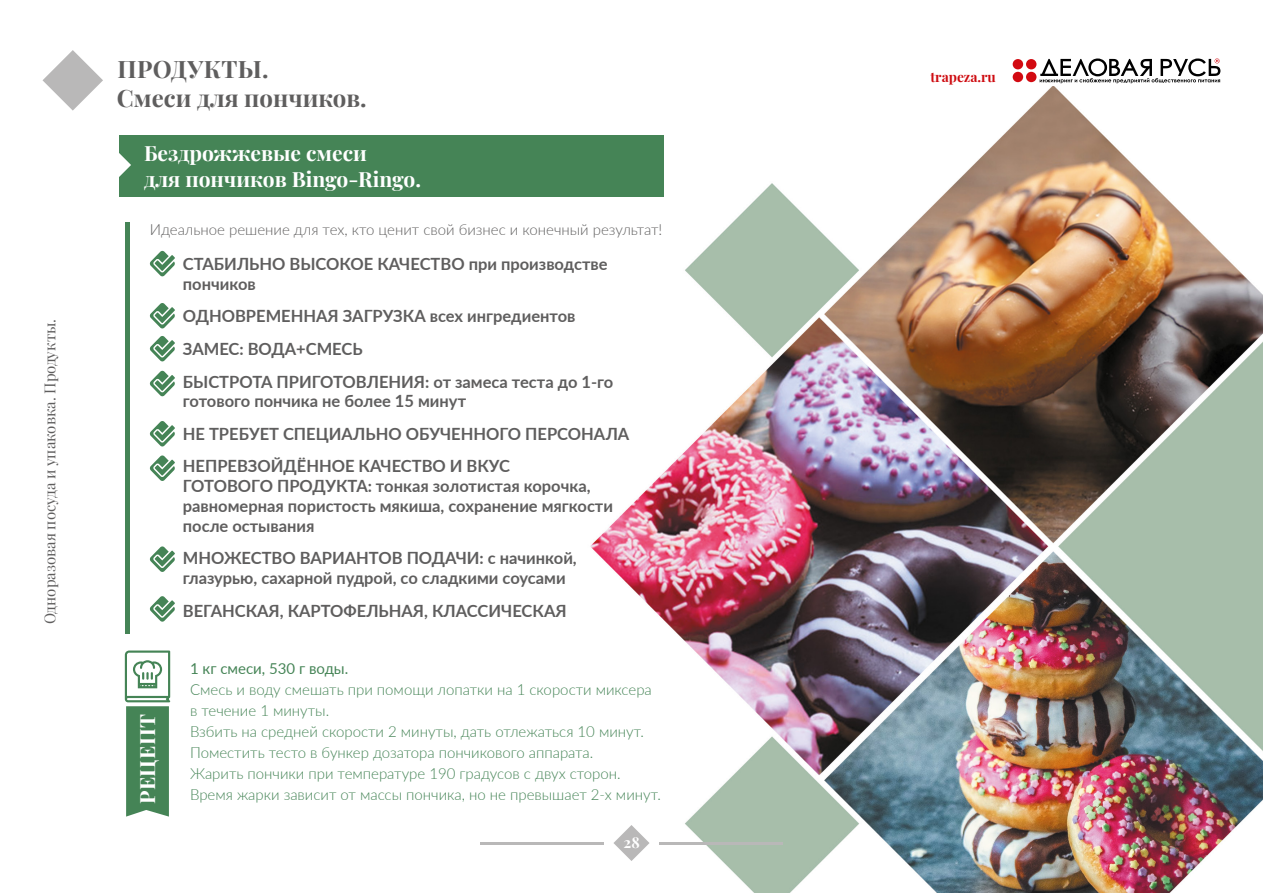
<style>
.page{position:relative;width:1263px;height:893px;background:#fff}
.page>*{position:absolute;margin:0;border:0;box-sizing:border-box;transform-origin:0 0}
.t1{font:700 24px "Playfair Display";color:#5f5e5e}
.t2{font:700 24px "Playfair Display";letter-spacing:.02em;color:#5f5e5e}
.t3{font:700 21px/25.2px "Playfair Display";color:#fff}
.t4{font:700 16.5px/19.8px "Lato";color:#5f5e5e}
.t5{font:300 15px/21px "Lato";color:#458456}
.t6{font:300 15px "Lato";color:#5f5e5e}
.t7{font:15px "Playfair Display";color:#5f5e5e}
.t8{font:15px "Lato";color:#458456}
.t9{font:700 15px "Playfair Display";color:#fff}
.t10{font:700 13.65px "Playfair Display";color:#ce0b10}
</style>
<div class="page">
<svg style="left:43px;top:50px;width:60px;height:61px"></svg>
<div style="left:1013px;top:72px;width:10px;height:10px;background:#d20a11;border-radius:50%"></div>
<div style="left:1013px;top:59px;width:10px;height:10px;background:#d20a11;border-radius:50%"></div>
<svg style="left:1026px;top:58px;width:194px;height:25px"></svg>
<svg style="left:150px;top:251px;width:25px;height:25px"></svg>
<svg style="left:150px;top:371px;width:25px;height:25px"></svg>
<svg style="left:150px;top:336px;width:25px;height:25px"></svg>
<svg style="left:150px;top:303px;width:25px;height:25px"></svg>
<svg style="left:150px;top:421px;width:25px;height:25px"></svg>
<svg style="left:150px;top:455px;width:25px;height:26px"></svg>
<svg style="left:150px;top:546px;width:25px;height:26px"></svg>
<svg style="left:150px;top:596px;width:25px;height:26px"></svg>
<div style="left:125px;top:223px;width:5px;height:411px;background:#458456"></div>
<img style="left:590px;top:87px;width:673px;height:806px">
<svg style="left:125px;top:650px;width:45px;height:167px"></svg>
<div style="left:119px;top:135px;width:545px;height:62px;background:#458456"></div>
<svg style="left:119px;top:153px;width:12px;height:24px"></svg>
<svg style="left:613px;top:825px;width:36px;height:36px"></svg>
<hr style="left:660px;top:842px;width:123px;height:3px;background:#b9b8b8">
<hr style="left:480px;top:842px;width:123px;height:3px;background:#b9b8b8">
<p class="t7" style="left:38px;top:624px;width:307px;rotate:-90deg">Одноразовая посуда и упаковка. Продукты.</p>
<h1 class="t2" style="left:117px;top:50px;width:153px">ПРОДУКТЫ.</h1>
<h1 class="t1" style="left:117px;top:79px;width:251px">Смеси для пончиков.</h1>
<p class="t3" style="left:144px;top:139px;width:278px">Бездрожжевые смеси<br>для пончиков Bingo-Ringo.</p>
<p class="t6" style="left:150px;top:221px;width:514px">Идеальное решение для тех, кто ценит свой бизнес и конечный результат!</p>
<p class="t3" style="left:133px;top:804px;width:91px;rotate:-90deg">РЕЦЕПТ</p>
<p class="t4" style="left:183px;top:254px;width:426px">СТАБИЛЬНО ВЫСОКОЕ КАЧЕСТВО при производстве пончиков</p>
<p class="t4" style="left:183px;top:300px;width:432px;line-height:32.5px">ОДНОВРЕМЕННАЯ ЗАГРУЗКА всех ингредиентов<br>ЗАМЕС: ВОДА+СМЕСЬ<br>БЫСТРОТА ПРИГОТОВЛЕНИЯ: от замеса теста до 1-го</p>
<p class="t4" style="left:183px;top:385px;width:448px;line-height:32.5px">готового пончика не более 15 минут<br>НЕ ТРЕБУЕТ СПЕЦИАЛЬНО ОБУЧЕННОГО ПЕРСОНАЛА<br>НЕПРЕВЗОЙДЁННОЕ КАЧЕСТВО И ВКУС</p>
<p class="t4" style="left:183px;top:476px;width:432px">ГОТОВОГО ПРОДУКТА: тонкая золотистая корочка, равномерная пористость мякиша, сохранение мягкости после остывания</p>
<p class="t4" style="left:183px;top:548px;width:395px">МНОЖЕСТВО ВАРИАНТОВ ПОДАЧИ: с начинкой, глазурью, сахарной пудрой, со сладкими соусами</p>
<p class="t4" style="left:183px;top:601px;width:385px">ВЕГАНСКАЯ, КАРТОФЕЛЬНАЯ, КЛАССИЧЕСКАЯ</p>
<p class="t8" style="left:190px;top:659px;width:160px">1 кг смеси, 530 г воды.</p>
<p class="t5" style="left:190px;top:679px;width:463px">Смесь и воду смешать при помощи лопатки на 1 скорости миксера в течение 1 минуты.<br>Взбить на средней скорости 2 минуты, дать отлежаться 10 минут.<br>Поместить тесто в бункер дозатора пончикового аппарата.<br>Жарить пончики при температуре 190 градусов с двух сторон.</p>
<p class="t5" style="left:190px;top:784px;width:472px">Время жарки зависит от массы пончика, но не превышает 2-х минут.</p>
<p class="t9" style="left:624px;top:830px;width:18px">28</p>
<p class="t10" style="left:930px;top:66px;width:67px">trapeza.ru</p>
</div>
